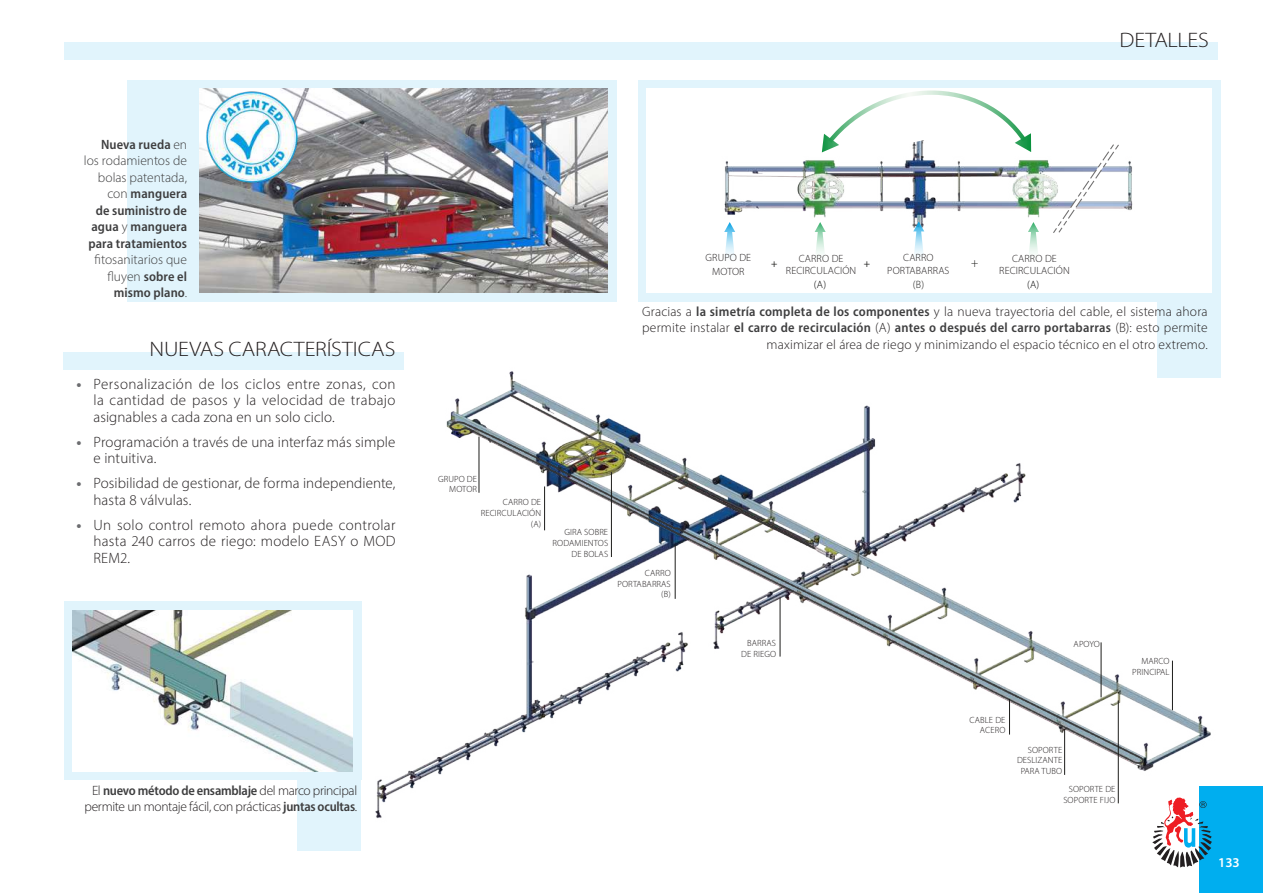
<style>
.page{position:relative;width:1263px;height:893px;background:#fff}
.page>*{position:absolute;margin:0;border:0;box-sizing:border-box;transform-origin:0 0}
.t1{font:300 21px "Myriad Pro";letter-spacing:-.005em;color:#231f20;scale:1.1 1}
.t2{font:300 15px/16.5px "Myriad Pro";letter-spacing:.01em;color:#231f20;text-align:justify}
.t3{font:300 13.5px/16.5px "Myriad Pro";letter-spacing:.01em;color:#231f20;text-align:right}
.t4{font:600 semi-condensed 13.5px/16.5px "Myriad Pro";letter-spacing:.005em;color:#3e3e3f;text-align:right}
.t5{font:300 13.5px/16.5px "Myriad Pro";letter-spacing:-.02em;color:#231f20;text-align:center}
.t6{font:300 13.5px/16.5px "Myriad Pro";color:#3e3e3f;text-align:right}
.t7{font:600 13.5px "Myriad Pro";color:#fff}
.t8{font:italic 300 12.75px "Myriad Pro";color:#1d1d1b}
.t9{font:300 10.65px "Myriad Pro";color:#000}
.t10{font:300 10.65px "Myriad Pro";color:#1d1d1b}
.t11{font:10.65px "Myriad Pro";color:#1d1d1b}
.t12{font:300 10.5px/13.5px "Myriad Pro";letter-spacing:.01em;color:#231f20;text-align:center}
.t13{font:300 9px/10.8px "Myriad Pro";letter-spacing:.01em;color:#231f20;text-align:right}
.s1{font-weight:300;font-stretch:normal}
.s2{font-weight:600;font-stretch:semi-condensed}
.s3{font-weight:700;color:#6c6d70}
.s4{font-weight:600;font-stretch:semi-condensed;color:#3e3e3f}
</style>
<div class="page">
<div style="left:1199px;top:786px;width:64px;height:107px;background:#00aeef"></div>
<svg style="left:1152px;top:842px;width:60px;height:25px"></svg>
<div style="left:638px;top:80px;width:582px;height:221px;background:#e1f4fc"></div>
<div style="left:64px;top:602px;width:297px;height:178px;background:#e1f4fc"></div>
<div style="left:127px;top:80px;width:64px;height:221px;background:#e1f4fc"></div>
<div style="left:191px;top:80px;width:425px;height:221px;background:#e1f4fc"></div>
<div style="left:64px;top:43px;width:1153px;height:17px;background:#e1f4fc"></div>
<div style="left:1157px;top:301px;width:63px;height:77px;background:#e1f4fc"></div>
<div style="left:64px;top:352px;width:340px;height:17px;background:#e1f4fc"></div>
<img style="left:72px;top:610px;width:273px;height:162px">
<div style="left:297px;top:780px;width:64px;height:70px;background:#e1f4fc"></div>
<img style="left:200px;top:89px;width:408px;height:204px">
<img style="left:205px;top:90px;width:94px;height:94px">
<div style="left:646px;top:89px;width:566px;height:204px;background:#fff"></div>
<img style="left:724px;top:133px;width:321px;height:99px">
<img style="left:1045px;top:160px;width:88px;height:50px">
<svg style="left:1052px;top:144px;width:68px;height:89px"></svg>
<svg style="left:828px;top:90px;width:194px;height:53px"></svg>
<svg style="left:822px;top:134px;width:17px;height:18px"></svg>
<svg style="left:1015px;top:133px;width:16px;height:19px"></svg>
<svg style="left:724px;top:222px;width:11px;height:34px"></svg>
<svg style="left:815px;top:222px;width:11px;height:32px"></svg>
<svg style="left:913px;top:222px;width:11px;height:33px"></svg>
<svg style="left:1028px;top:222px;width:11px;height:32px"></svg>
<img style="left:345px;top:369px;width:867px;height:473px">
<hr style="left:479px;top:437px;width:1px;height:56px;background:#1d1d1b">
<hr style="left:1009px;top:699px;width:1px;height:36px;background:#1d1d1b">
<hr style="left:544px;top:486px;width:1px;height:44px;background:#1d1d1b">
<hr style="left:675px;top:545px;width:1px;height:54px;background:#1d1d1b">
<hr style="left:780px;top:597px;width:1px;height:60px;background:#1d1d1b">
<hr style="left:1118px;top:700px;width:1px;height:103px;background:#1d1d1b">
<hr style="left:611px;top:472px;width:1px;height:85px;background:#1d1d1b">
<hr style="left:1172px;top:661px;width:1px;height:49px;background:#1d1d1b">
<hr style="left:1064px;top:729px;width:1px;height:46px;background:#1d1d1b">
<hr style="left:1101px;top:642px;width:1px;height:55px;background:#1d1d1b">
<h1 class="t1" style="left:1119px;top:27px;width:83px">DETALLES</h1>
<p class="t4" style="left:84px;top:135px;width:105px">Nueva rueda <span class="s1">en los rodamientos de bolas patentada, con</span> manguera<br>de suministro de agua <span class="s1">y</span> manguera para tratamientos</p>
<p class="t6" style="left:95px;top:251px;width:94px">fitosanitarios que fluyen <span class="s2">sobre el mismo plano</span>.</p>
<p class="t12" style="left:706px;top:251px;width:47px">GRUPO DE<br>MOTOR</p>
<p class="t12" style="left:786px;top:252px;width:72px;line-height:12.6px">CARRO DE<br>RECIRCULACIÓN</p>
<p class="t12" style="left:887px;top:250px;width:64px">CARRO<br>PORTABARRAS</p>
<p class="t12" style="left:999px;top:252px;width:72px;line-height:12.6px">CARRO DE<br>RECIRCULACIÓN</p>
<p class="t11" style="left:771px;top:257px;width:8px">+</p>
<p class="t11" style="left:864px;top:257px;width:8px">+</p>
<p class="t8" style="left:971px;top:255px;width:9px">+</p>
<p class="t9" style="left:814px;top:278px;width:14px">(A)</p>
<p class="t10" style="left:913px;top:278px;width:13px">(B)</p>
<p class="t9" style="left:1027px;top:278px;width:14px">(A)</p>
<h1 class="t1" style="left:150px;top:337px;width:225px">NUEVAS CARACTERÍSTICAS</h1>
<p class="t2" style="left:94px;top:375px;width:303px;text-indent:-17px"><span class="s3">•</span> Personalización de los ciclos entre zonas, con la cantidad de pasos y la velocidad de trabajo asignables a cada zona en un solo ciclo.</p>
<p class="t2" style="left:94px;top:433px;width:303px;text-indent:-17px"><span class="s3">•</span> Programación a través de una interfaz más simple e intuitiva.</p>
<p class="t2" style="left:94px;top:475px;width:303px;text-indent:-17px"><span class="s3">•</span> Posibilidad de gestionar, de forma independiente, hasta 8 válvulas.</p>
<p class="t2" style="left:94px;top:516px;width:303px;text-indent:-17px"><span class="s3">•</span> Un solo control remoto ahora puede controlar hasta 240 carros de riego: modelo EASY o MOD REM2.</p>
<p class="t5" style="left:84px;top:782px;width:274px">El <span class="s4">nuevo método de ensamblaje</span> del marco principal permite un montaje fácil, con prácticas <span class="s4">juntas ocultas</span>.</p>
<p class="t3" style="left:642px;top:303px;width:567px">Gracias a <span class="s4">la simetría completa de los componentes</span> y la nueva trayectoria del cable, el sistema ahora permite instalar <span class="s4">el carro de recirculación</span> (A) <span class="s4">antes o después del carro portabarras</span> (B): esto permite maximizar el área de riego y minimizando el espacio técnico en el otro extremo.</p>
<p class="t13" style="left:438px;top:473px;width:41px">GRUPO DE<br>MOTOR</p>
<p class="t13" style="left:481px;top:497px;width:62px">CARRO DE<br>RECIRCULACIÓN (A)</p>
<p class="t13" style="left:553px;top:527px;width:57px">GIRA SOBRE<br>RODAMIENTOS<br>DE BOLAS</p>
<p class="t13" style="left:617px;top:567px;width:55px">CARRO<br>PORTABARRAS (B)</p>
<p class="t13" style="left:741px;top:638px;width:36px">BARRAS<br>DE RIEGO</p>
<p class="t13" style="left:1074px;top:639px;width:28px">APOYO</p>
<p class="t13" style="left:969px;top:714px;width:37px">CABLE DE<br>ACERO</p>
<p class="t13" style="left:1017px;top:744px;width:47px">SOPORTE<br>DESLIZANTE<br>PARA TUBO</p>
<p class="t13" style="left:1063px;top:784px;width:54px;text-align:center">SOPORTE DE<br>SOPORTE FIJO</p>
<p class="t13" style="left:1132px;top:655px;width:39px">MARCO<br>PRINCIPAL</p>
<p class="t7" style="left:1218px;top:854px;width:23px">133</p>
</div>
